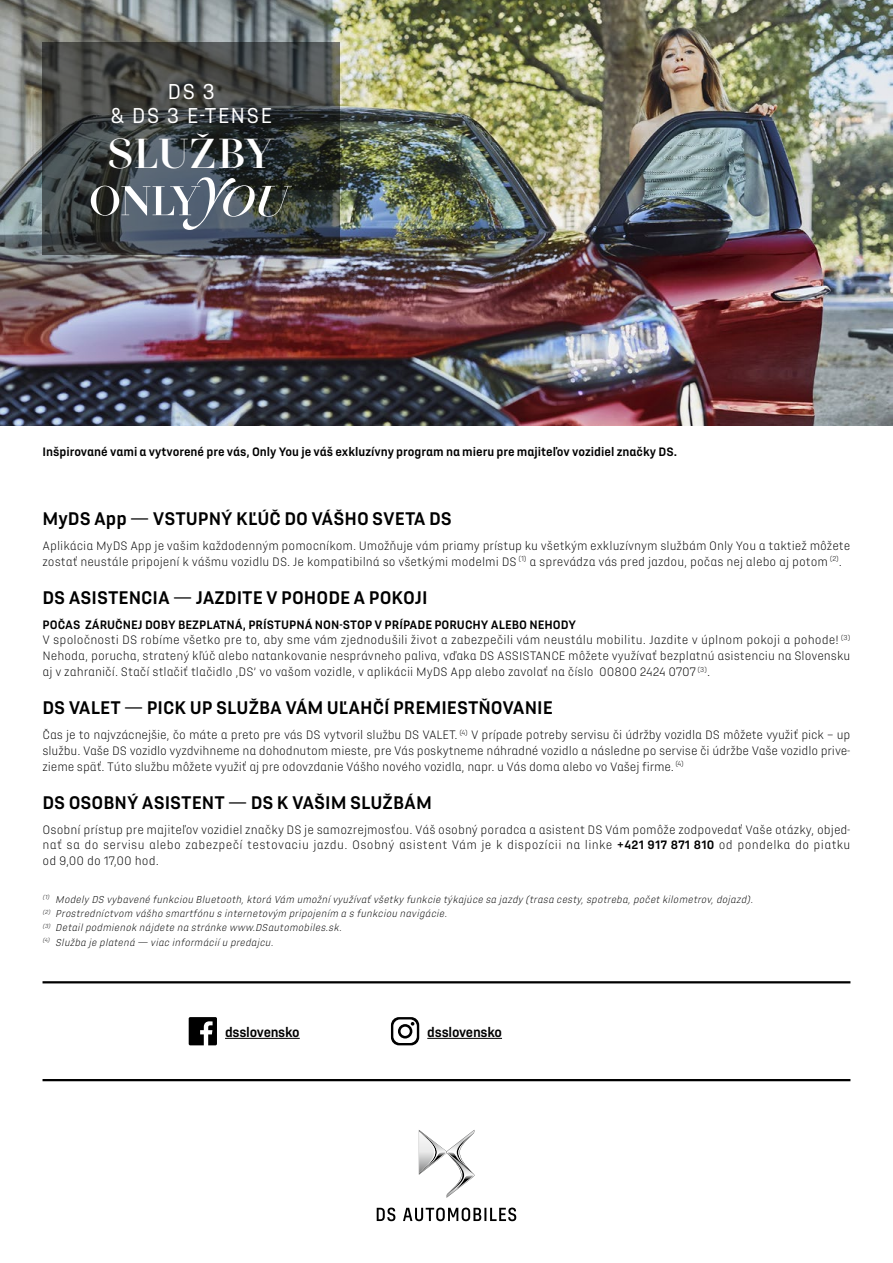
<style>
.page{position:relative;width:893px;height:1263px;background:#fff}
.page>*{position:absolute;margin:0;border:0;box-sizing:border-box;transform-origin:0 0}
.zakladny{font:500 45px "DS Title";letter-spacing:.01em;color:#fff}
.zakladny-2{font:22.5px/24px "DS Automobiles";letter-spacing:.05em;color:#fff;text-align:center}
.Titre_1_fer_a_gauche{font:700 19.2px "DS Automobiles";color:#000}
.zakladny-3{font:700 14.25px "DS Automobiles";letter-spacing:-.015em;color:#000}
.AppellationP48{font:300 12.75px/15.8px "DS Automobiles";color:#000;text-align:justify}
.AppellationP48-2{font:700 12.75px "DS Automobiles";color:#000}
.AppellationP48-3{font:italic 300 10.5px "DS Automobiles";letter-spacing:.01em;color:#000}
.s1{font-weight:400}
.s2{font-weight:700}
</style>
<div class="page">
<img style="left:0;top:0;width:893px;height:425px">
<svg style="left:43px;top:43px;width:297px;height:212px;background:#3b4040"></svg>
<svg style="left:91px;top:177px;width:201px;height:53px;background:#61696f"></svg>
<svg style="left:377px;top:1207px;width:139px;height:14px"></svg>
<svg style="left:419px;top:1130px;width:55px;height:68px"></svg>
<svg style="left:189px;top:1017px;width:28px;height:28px"></svg>
<hr style="left:225px;top:1038px;width:75px;height:1px;background:#000">
<svg style="left:391px;top:1017px;width:28px;height:28px"></svg>
<hr style="left:427px;top:1038px;width:75px;height:1px;background:#000">
<hr style="left:43px;top:981px;width:807px;height:2px;background:#000">
<hr style="left:43px;top:1079px;width:807px;height:2px;background:#000">
<p class="zakladny-2" style="left:111px;top:79px;width:163px">DS 3<br>&amp; DS 3 E-TENSE</p>
<p class="zakladny" style="left:107px;top:127px;width:170px">SLUŽBY</p>
<p class="AppellationP48-2" style="left:43px;top:444px;width:636px">Inšpirované vami a vytvorené pre vás, Only You je váš exkluzívny program na mieru pre majiteľov vozidiel značky DS.</p>
<p class="Titre_1_fer_a_gauche" style="left:43px;top:506px;width:411px">MyDS App <span class="s1">—</span> VSTUPNÝ KĽÚČ DO VÁŠHO SVETA DS</p>
<p class="AppellationP48" style="left:43px;top:538px;width:809px">Aplikácia MyDS App je vašim každodenným pomocníkom. Umožňuje vám priamy prístup ku všetkým exkluzívnym službám Only You a taktiež môžete zostať neustále pripojení k vášmu vozidlu DS. Je kompatibilná so všetkými modelmi DS <sup>(1)</sup> a sprevádza vás pred jazdou, počas nej alebo aj potom <sup>(2)</sup>.</p>
<p class="Titre_1_fer_a_gauche" style="left:43px;top:585px;width:387px">DS ASISTENCIA <span class="s1">—</span> JAZDITE V POHODE A POKOJI</p>
<p class="AppellationP48-2" style="left:43px;top:616px;width:535px">POČAS ZÁRUČNEJ DOBY BEZPLATNÁ, PRÍSTUPNÁ NON-STOP V PRÍPADE PORUCHY ALEBO NEHODY</p>
<p class="AppellationP48" style="left:43px;top:632px;width:809px">V spoločnosti DS robíme všetko pre to, aby sme vám zjednodušili život a zabezpečili vám neustálu mobilitu. Jazdite v úplnom pokoji a pohode! <sup>(3)<br></sup>Nehoda, porucha, stratený kľúč alebo natankovanie nesprávneho paliva, vďaka DS ASSISTANCE môžete využívať bezplatnú asistenciu na Slovensku aj v zahraničí. Stačí stlačiť tlačidlo ,DS’ vo vašom vozidle, v aplikácii MyDS App alebo zavolať na číslo 00800 2424 0707 <sup>(3)</sup>.</p>
<p class="Titre_1_fer_a_gauche" style="left:43px;top:695px;width:512px">DS VALET <span class="s1">—</span> PICK UP SLUŽBA VÁM UĽAHČÍ PREMIESTŇOVANIE</p>
<p class="AppellationP48" style="left:43px;top:727px;width:809px">Čas je to najvzácnejšie, čo máte a preto pre vás DS vytvoril službu DS VALET. <sup>(4)</sup> V prípade potreby servisu či údržby vozidla DS môžete využiť pick – up službu. Vaše DS vozidlo vyzdvihneme na dohodnutom mieste, pre Vás poskytneme náhradné vozidlo a následne po servise či údržbe Vaše vozidlo prive&shy;zieme späť. Túto službu môžete využiť aj pre odovzdanie Vášho nového vozidla, napr. u Vás doma alebo vo Vašej firme. <sup>(4)</sup></p>
<p class="Titre_1_fer_a_gauche" style="left:43px;top:790px;width:391px">DS OSOBNÝ ASISTENT <span class="s1">—</span> DS K VAŠIM SLUŽBÁM</p>
<p class="AppellationP48" style="left:43px;top:821px;width:809px">Osobní prístup pre majiteľov vozidiel značky DS je samozrejmosťou. Váš osobný poradca a asistent DS Vám pomôže zodpovedať Vaše otázky, objed&shy;nať sa do servisu alebo zabezpečí testovaciu jazdu. Osobný asistent Vám je k dispozícii na linke <span class="s2">+421 917 871 810</span> od pondelka do piatku od 9,00 do 17,00 hod.</p>
<p class="AppellationP48-3" style="left:43px;top:893px;width:715px"><sup>(1)</sup> Modely DS vybavené funkciou Bluetooth,ktorá Vám umožnívyužívaťvšetky funkcie týkajúce sa jazdy (trasa cesty,spotreba,početkilometrov,dojazd).</p>
<p class="AppellationP48-3" style="left:43px;top:907px;width:409px"><sup>(2)</sup> Prostredníctvom vášho smartfónu s internetovým pripojením a s funkciou navigácie.</p>
<p class="AppellationP48-3" style="left:43px;top:922px;width:303px"><sup>(3)</sup> Detailpodmienok nájdete na stránke www.DSautomobiles.sk.</p>
<p class="AppellationP48-3" style="left:43px;top:936px;width:235px"><sup>(4)</sup> Služba je platená — viac informáciíu predajcu.</p>
<p class="zakladny-3" style="left:225px;top:1023px;width:76px">dsslovensko</p>
<p class="zakladny-3" style="left:427px;top:1023px;width:76px">dsslovensko</p>
</div>
